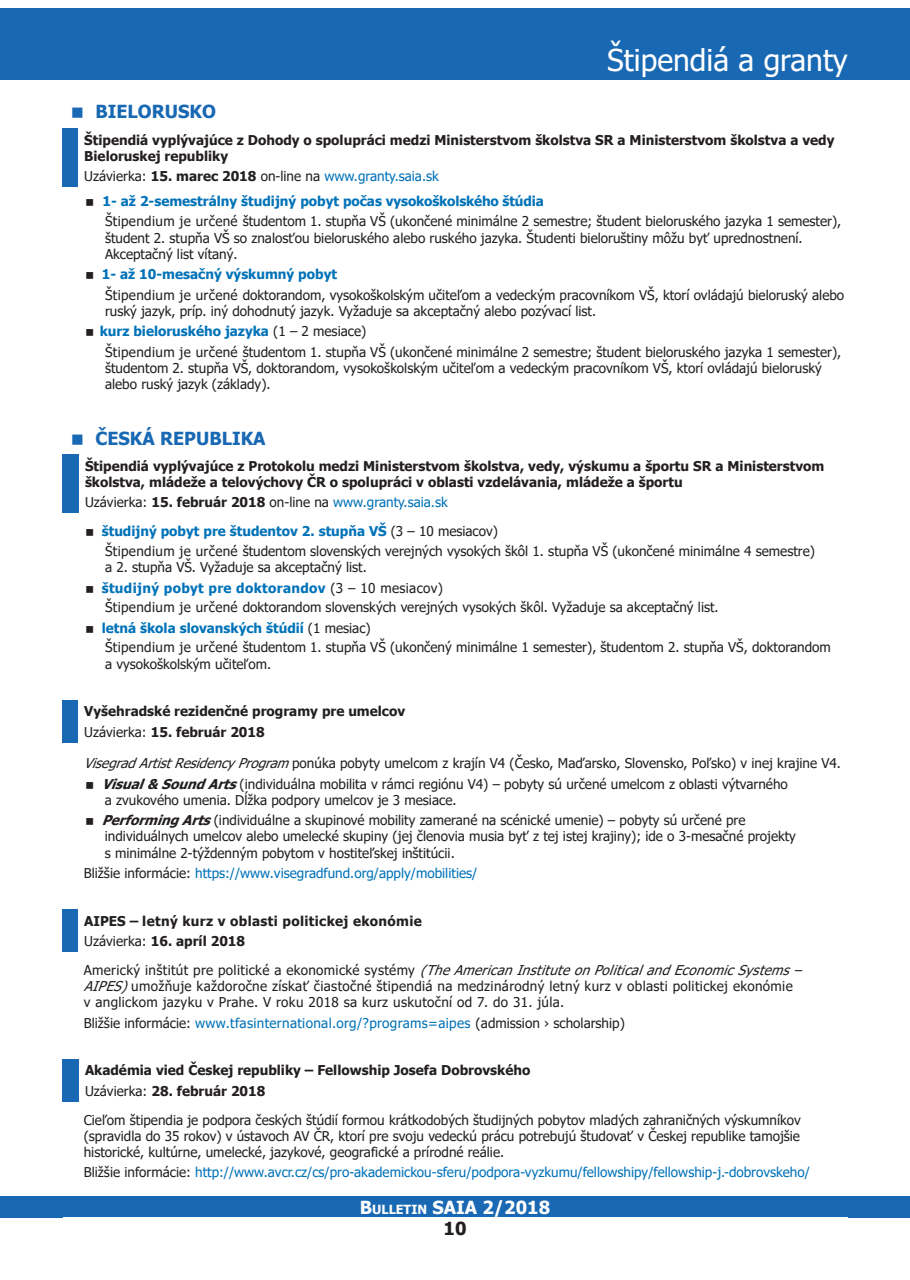
<style>
.page{position:relative;width:910px;height:1280px;background:#fff}
.page>*{position:absolute;margin:0;border:0;box-sizing:border-box;transform-origin:0 0}
.t1{font:30px "Tahoma";color:#fff}
.t2{font:700 18px "Tahoma";color:#1868b3}
.t3{font:700 18px "Tahoma";color:#fdfdfd}
.t4{font:700 18px "Tahoma";color:#231f20}
.t5{font:13.5px/16.2px "Tahoma";color:#231f20}
.t6{font:700 13.5px/16.2px "Tahoma";color:#231f20}
.t7{font:13.5px/16.2px "Tahoma";letter-spacing:.025em;color:#231f20}
.t8{font:700 13.5px/24.8px "Tahoma";color:#0072b8}
.t9{font:13.5px "Tahoma";color:#0072b8}
.t10{font:700 13.5px/20.4px "Tahoma";letter-spacing:.025em;color:#231f20}
.s1{font-weight:400;color:#231f20}
.s2{color:#231f20}
.s3{font-weight:400}
.s4{font-weight:700;color:#0072b8}
.s5{font-style:italic}
.s6{font-weight:700;font-style:italic}
.s7{color:#0072b8}
.s8{font-size:12.6px}
.s9{color:#fff}
</style>
<div class="page">
<div style="left:0;top:1196px;width:910px;height:21px;background:#1868b3"></div>
<div style="left:0;top:9px;width:910px;height:71px;background:#1868b3"></div>
<div style="left:63px;top:128px;width:15px;height:59px;background:#1868b3"></div>
<div style="left:63px;top:454px;width:16px;height:59px;background:#1868b3"></div>
<div style="left:63px;top:700px;width:15px;height:43px;background:#1868b3"></div>
<div style="left:63px;top:909px;width:15px;height:43px;background:#1868b3"></div>
<div style="left:63px;top:1059px;width:16px;height:43px;background:#1868b3"></div>
<p class="t1" style="left:607px;top:40px;width:242px">Štipendiá a granty</p>
<p class="t2" style="left:96px;top:99px;width:122px">BIELORUSKO</p>
<p class="t6" style="left:84px;top:132px;width:752px">Štipendiá vyplývajúce z Dohody o spolupráci medzi Ministerstvom školstva SR a Ministerstvom školstva a vedy<br>Bieloruskej republiky</p>
<p class="t8" style="left:103px;top:165px;width:443px;text-indent:-18px"><span class="s1">Uzávierka:</span> <span class="s2">15. marec 2018</span> <span class="s1">on-line na</span> <span class="s3">www.granty.saia.sk<br></span>1- až 2-semestrálny študijný pobyt počas vysokoškolského štúdia</p>
<p class="t5" style="left:105px;top:214px;width:738px">Štipendium je určené študentom 1. stupňa VŠ (ukončené minimálne 2 semestre; študent bieloruského jazyka 1 semester), študent 2. stupňa VŠ so znalosťou bieloruského alebo ruského jazyka. Študenti bieloruštiny môžu byť uprednostnení.<br>Akceptačný list vítaný.</p>
<p class="t5" style="left:102px;top:265px;width:744px;line-height:20.4px"><span class="s4">1- až 10-mesačný výskumný pobyt<br></span>Štipendium je určené doktorandom, vysokoškolským učiteľom a vedeckým pracovníkom VŠ, ktorí ovládajú bieloruský alebo</p>
<p class="t5" style="left:105px;top:304px;width:493px">ruský jazyk, príp. iný dohodnutý jazyk. Vyžaduje sa akceptačný alebo pozývací list.</p>
<p class="t8" style="left:100px;top:320px;width:268px">kurz bieloruského jazyka <span class="s1">(1 – 2 mesiace)</span></p>
<p class="t5" style="left:105px;top:345px;width:738px">Štipendium je určené študentom 1. stupňa VŠ (ukončené minimálne 2 semestre; študent bieloruského jazyka 1 semester),</p>
<p class="t5" style="left:105px;top:361px;width:718px">študentom 2. stupňa VŠ, doktorandom, vysokoškolským učiteľom a vedeckým pracovníkom VŠ, ktorí ovládajú bieloruský alebo ruský jazyk (základy).</p>
<p class="t2" style="left:96px;top:425px;width:172px">ČESKÁ REPUBLIKA</p>
<p class="t6" style="left:85px;top:458px;width:741px">Štipendiá vyplývajúce z Protokolu medzi Ministerstvom školstva, vedy, výskumu a športu SR a Ministerstvom školstva, mládeže a telovýchovy ČR o spolupráci v oblasti vzdelávania, mládeže a športu</p>
<p class="t8" style="left:102px;top:489px;width:398px;line-height:28.8px;text-indent:-17px"><span class="s1">Uzávierka:</span> <span class="s2">15. február 2018</span> <span class="s1">on-line na</span> <span class="s3">www.granty.saia.sk </span>študijný pobyt pre študentov 2. stupňa VŠ <span class="s1">(3 – 10 mesiacov)</span></p>
<p class="t5" style="left:105px;top:544px;width:711px">Štipendium je určené študentom slovenských verejných vysokých škôl 1. stupňa VŠ (ukončené minimálne 4 semestre) a 2. stupňa VŠ. Vyžaduje sa akceptačný list.</p>
<p class="t5" style="left:102px;top:579px;width:731px;line-height:20px"><span class="s4">študijný pobyt pre doktorandov</span> (3 – 10 mesiacov)<br>Štipendium je určené doktorandom slovenských verejných vysokých škôl. Vyžaduje sa akceptačný list.<br><span class="s4">letná škola slovanských štúdií</span> (1 mesiac)<br>Štipendium je určené študentom 1. stupňa VŠ (ukončený minimálne 1 semester), študentom 2. stupňa VŠ, doktorandom</p>
<p class="t5" style="left:105px;top:656px;width:168px">a vysokoškolským učiteľom.</p>
<p class="t6" style="left:84px;top:702px;width:322px;line-height:20.4px">Vyšehradské rezidenčné programy pre umelcov<br><span class="s3">Uzávierka:</span> 15. február 2018</p>
<p class="t5" style="left:102px;top:754px;width:740px;line-height:20.4px;text-indent:-18px"><span class="s5">VisegradArtistResidencyProgram</span>ponúka pobyty umelcom z krajín V4 (Česko, Maďarsko, Slovensko, Poľsko) v inej krajine V4.<br><span class="s6">Visual&amp;SoundArts</span>(individuálna mobilita v rámci regiónu V4) – pobyty sú určené umelcom z oblasti výtvarného</p>
<p class="t5" style="left:102px;top:790px;width:645px;line-height:20.4px">a zvukového umenia. Dĺžka podpory umelcov je 3 mesiace.<br><span class="s6">PerformingArts</span>(individuálne a skupinové mobility zamerané na scénické umenie) – pobyty sú určené pre</p>
<p class="t5" style="left:105px;top:829px;width:693px">individuálnych umelcov alebo umelecké skupiny (jej členovia musia byť z tej istej krajiny); ide o 3-mesačné projekty s minimálne 2-týždenným pobytom v hostiteľskej inštitúcii.</p>
<p class="t9" style="left:84px;top:864px;width:395px"><span class="s2">Bližšie informácie:</span> https://www.visegradfund.org/apply/mobilities/</p>
<p class="t10" style="left:84px;top:911px;width:339px">AIPES – letný kurz v oblasti politickej ekonómie<br><span class="s3">Uzávierka:</span> 16. apríl 2018</p>
<p class="t7" style="left:84px;top:963px;width:726px">A m e r i c k ý i n š t i t ú t p r e p o l i t i c k é a e k o n o m i c k é s y s t é m y <span class="s5">(TheAmericanInstituteonPoliticalandEconomicSystems–<br>AIPES)</span>umožňuje každoročne získať čiastočné štipendiá na medzinárodný letný kurz v oblasti politickej ekonómie<br>v anglickom jazyku v Prahe. V roku 2018 sa kurz uskutoční od 7. do 31. júla.</p>
<p class="t5" style="left:84px;top:1015px;width:543px">Bližšie informácie: <span class="s7">www.tfasinternational.org/?programs=aipes</span> (admission › scholarship)</p>
<p class="t6" style="left:85px;top:1061px;width:447px;line-height:20.4px">Akadémia vied Českej republiky – Fellowship Josefa Dobrovského<br><span class="s3">Uzávierka:</span> 28. február 2018</p>
<p class="t5" style="left:84px;top:1112px;width:718px;text-align:justify">Cieľom štipendia je podpora českých štúdií formou krátkodobých študijných pobytov mladých zahraničných výskumníkov (spravidla do 35 rokov) v ústavoch AV ČR, ktorí pre svoju vedeckú prácu potrebujú študovať v Českej republike tamojšie historické, kultúrne, umelecké, jazykové, geografické a prírodné reálie.</p>
<p class="t9" style="left:84px;top:1163px;width:728px"><span class="s2">Bližšie informácie:</span> http://www.avcr.cz/cs/pro-akademickou-sferu/podpora-vyzkumu/fellowshipy/fellowship-j.-dobrovskeho/</p>
<p class="t3" style="left:360px;top:1194px;width:192px">B<span class="s8">ULLETIN</span> SAIA <span class="s9">2</span>/2018</p>
<p class="t4" style="left:443px;top:1215px;width:24px">10</p>
</div>
